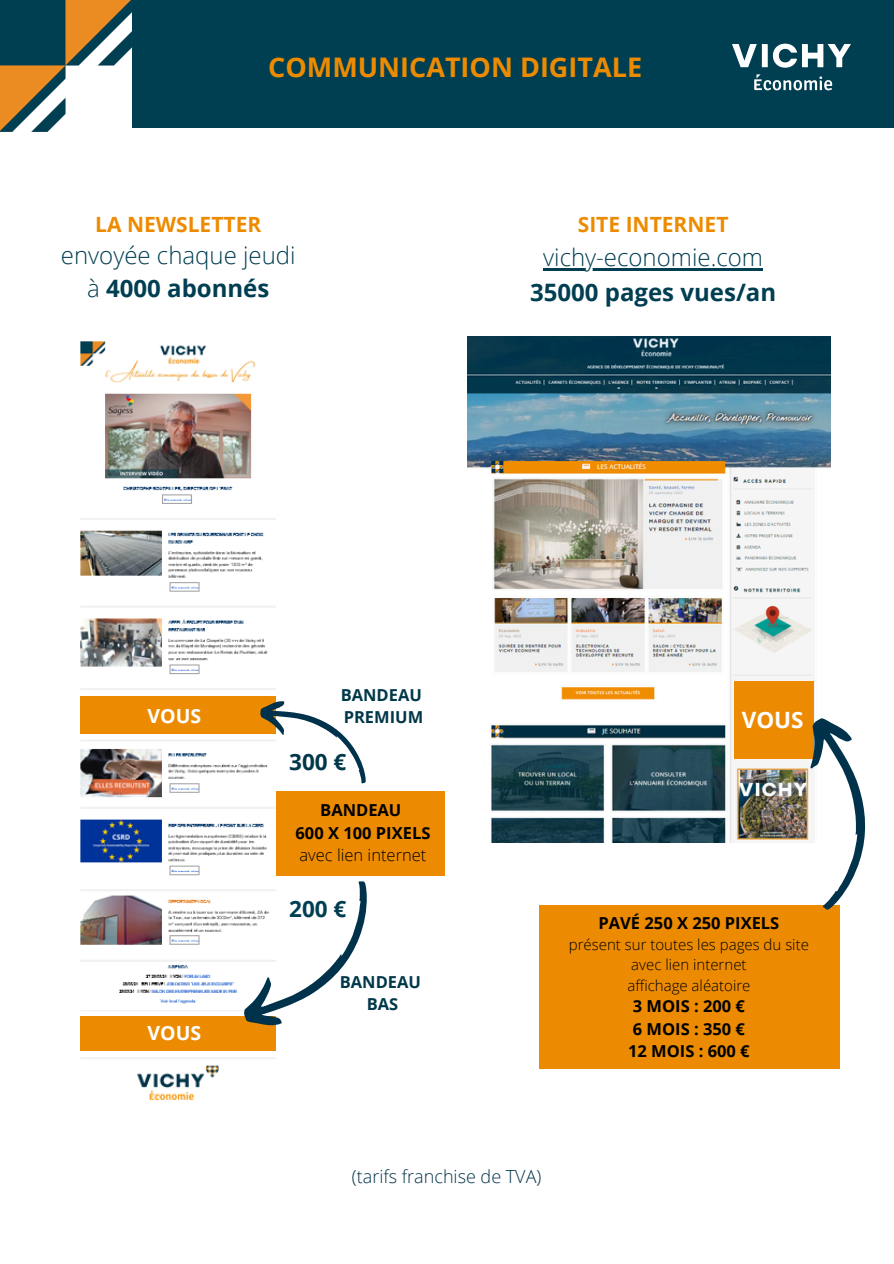
<style>
.page{position:relative;width:894px;height:1264px;background:#fff}
.page>*{position:absolute;margin:0;border:0;box-sizing:border-box;transform-origin:0 0}
.t1{font:700 27px "Open Sans";color:#ed8b00}
.t2{font:300 24px/32.7px "Open Sans";color:#003e51;text-align:center}
.t3{font:700 22.5px "Open Sans";color:#fff}
.t4{font:700 22.5px "Open Sans";color:#003e51}
.t5{font:700 22.5px "Open Sans";color:#003849}
.t6{font:700 21px "Open Sans";color:#ed8b00}
.t7{font:700 19.5px "Open Sans";color:#fff}
.t8{font:300 18px "Open Sans";color:#00334b}
.t9{font:700 16.5px "Open Sans";color:#000}
.t10{font:700 16.5px "Open Sans";color:#003849}
.t11{font:300 16.5px "Open Sans";color:#000}
.t12{font:300 15px "Open Sans";color:#000}
.s1{font-weight:700}
</style>
<div class="page">
<div style="left:0;top:0;width:893px;height:128px;background:#003e51"></div>
<div style="left:538px;top:905px;width:300px;height:163px;background:#ec8b01"></div>
<img style="left:80px;top:341px;width:198px;height:759px">
<div style="left:276px;top:791px;width:168px;height:84px;background:#ec8b01"></div>
<img style="left:467px;top:337px;width:363px;height:505px">
<div style="left:734px;top:681px;width:79px;height:78px;background:#ec8b01"></div>
<svg style="left:800px;top:713px;width:66px;height:197px"></svg>
<div style="left:81px;top:1015px;width:195px;height:35px;background:#ec8b01"></div>
<svg style="left:232px;top:878px;width:135px;height:166px"></svg>
<div style="left:81px;top:696px;width:195px;height:37px;background:#ec8b01"></div>
<svg style="left:253px;top:689px;width:113px;height:96px"></svg>
<img style="left:732px;top:43px;width:119px;height:48px">
<hr style="left:543px;top:268px;width:219px;height:2px;background:#003e51">
<img style="left:0;top:0;width:132px;height:131px">
<p class="t1" style="left:268px;top:48px;width:375px">COMMUNICATION DIGITALE</p>
<p class="t6" style="left:95px;top:209px;width:167px">LA NEWSLETTER</p>
<p class="t2" style="left:61px;top:239px;width:236px">envoyée chaque jeudi à <span class="s1">4000 abonnés</span></p>
<p class="t6" style="left:577px;top:210px;width:152px">SITE INTERNET</p>
<h3 class="t2" style="left:530px;top:239px;width:247px;line-height:34.8px">vichy-economie.com<br><span class="s1">35000 pages vues/an</span></h3>
<p class="t7" style="left:148px;top:702px;width:55px">VOUS</p>
<p class="t7" style="left:148px;top:1019px;width:55px">VOUS</p>
<h2 class="t10" style="left:340px;top:683px;width:83px">BANDEAU</h2>
<p class="t10" style="left:343px;top:705px;width:81px">PREMIUM</p>
<h4 class="t5" style="left:289px;top:745px;width:59px">300 €</h4>
<p class="t9" style="left:320px;top:798px;width:83px">BANDEAU</p>
<h3 class="t9" style="left:295px;top:821px;width:136px">600 X 100 PIXELS</h3>
<p class="t11" style="left:299px;top:843px;width:128px">avec lien internet</p>
<p class="t4" style="left:289px;top:892px;width:59px">200 €</p>
<p class="t10" style="left:340px;top:970px;width:83px">BANDEAU</p>
<p class="t10" style="left:366px;top:992px;width:33px">BAS</p>
<p class="t3" style="left:741px;top:704px;width:63px">VOUS</p>
<p class="t9" style="left:598px;top:911px;width:182px">PAVÉ 250 X 250 PIXELS</p>
<h1 class="t12" style="left:568px;top:934px;width:241px">présent sur toutes les pages du site</h1>
<h4 class="t12" style="left:631px;top:954px;width:117px">avec lien internet</h4>
<p class="t12" style="left:627px;top:974px;width:124px">affichage aléatoire</p>
<h5 class="t9" style="left:632px;top:994px;width:114px">3 MOIS : 200 €</h5>
<h5 class="t9" style="left:632px;top:1016px;width:114px">6 MOIS : 350 €</h5>
<p class="t9" style="left:628px;top:1039px;width:123px">12 MOIS : 600 €</p>
<p class="t8" style="left:352px;top:1163px;width:191px">(tarifs franchise de TVA)</p>
</div>
